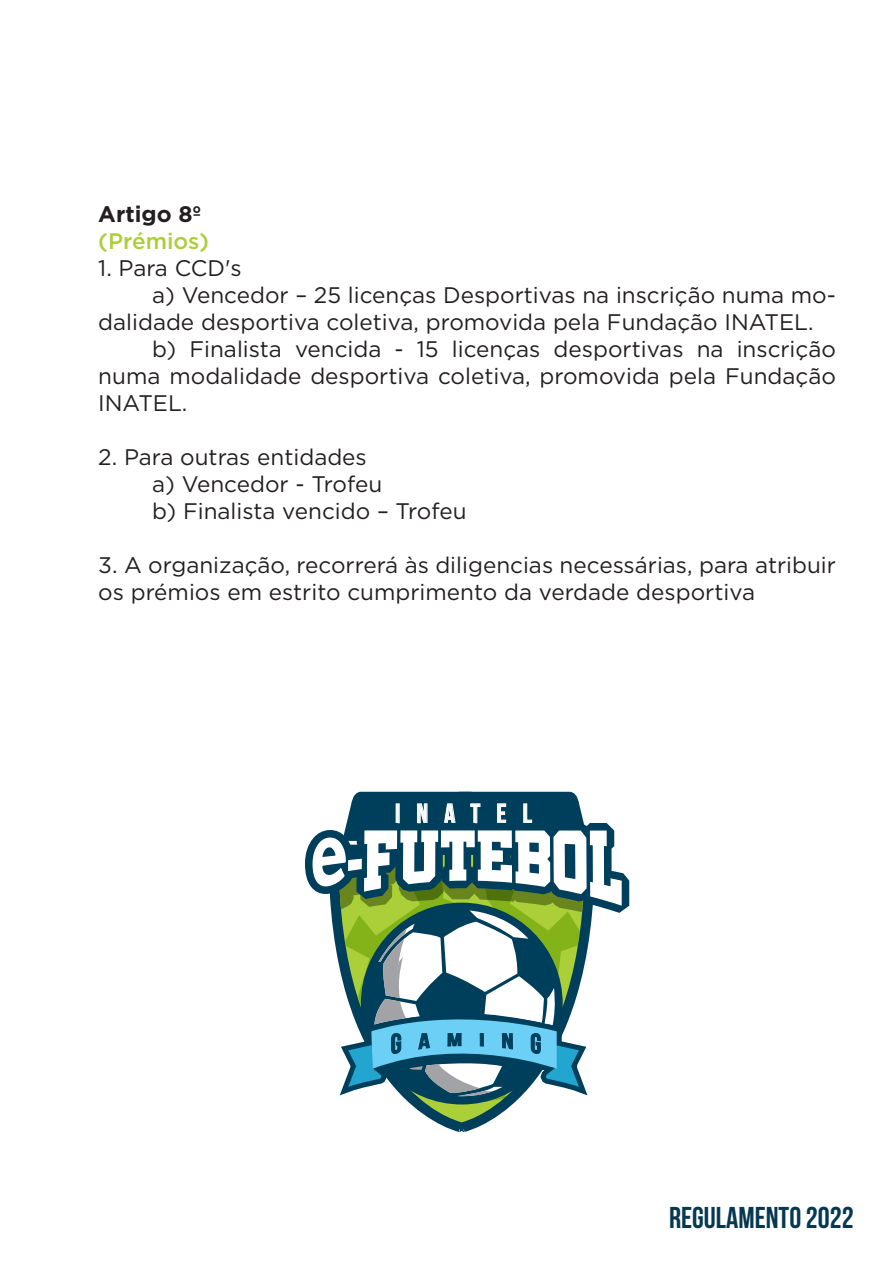
<style>
.page{position:relative;width:893px;height:1263px;background:#fff}
.page>*{position:absolute;margin:0;border:0;box-sizing:border-box;transform-origin:0 0}
.t1{font:700 30.15px "Bebas Neue";color:#063851}
.t2{font:700 27.15px "Bebas Neue";letter-spacing:.6em;color:#fff}
.t3{font:22.5px/27px "Gotham";color:#231f20}
.t4{font:500 22.5px "Gotham";color:#acce3b}
.t5{font:700 22.5px "Gotham";color:#231f20}
</style>
<div class="page">
<svg style="left:412px;top:1105px;width:100px;height:27px"></svg>
<svg style="left:305px;top:791px;width:324px;height:314px"></svg>
<p class="t5" style="left:98px;top:199px;width:105px">Artigo 8º</p>
<p class="t4" style="left:98px;top:226px;width:112px">(Prémios)</p>
<p class="t3" style="left:98px;top:254px;width:145px">1. Para CCD's</p>
<p class="t3" style="left:152px;top:281px;width:685px">a) Vencedor – 25 licenças Desportivas na inscrição numa mo-</p>
<p class="t3" style="left:98px;top:308px;width:717px">dalidade desportiva coletiva, promovida pela Fundação INATEL.</p>
<p class="t3" style="left:152px;top:335px;width:685px">b) Finalista vencida - 15 licenças desportivas na inscrição</p>
<p class="t3" style="left:98px;top:362px;width:739px">numa modalidade desportiva coletiva, promovida pela Fundação</p>
<p class="t3" style="left:98px;top:389px;width:91px">INATEL.</p>
<p class="t3" style="left:152px;top:443px;width:316px;text-indent:-54px">2. Para outras entidades<br>a) Vencedor - Trofeu<br>b) Finalista vencido – Trofeu</p>
<p class="t3" style="left:98px;top:551px;width:739px">3. A organização, recorrerá às diligencias necessárias, para atribuir os prémios em estrito cumprimento da verdade desportiva</p>
<p class="t2" style="left:395px;top:798px;width:138px">INATEL</p>
<h1 class="t1" style="left:669px;top:1200px;width:186px">REGULAMENTO 2022</h1>
</div>
